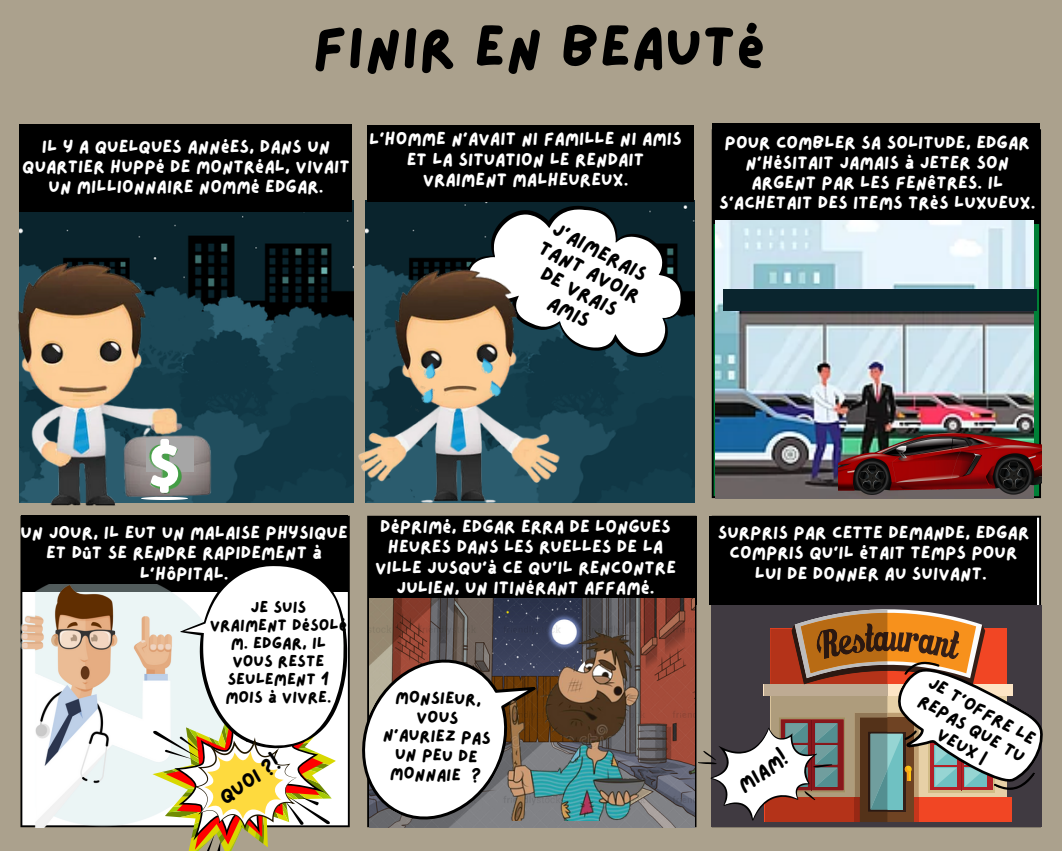
<style>
.page{position:relative;width:1062px;height:851px;background:#fff}
.page>*{position:absolute;margin:0;border:0;box-sizing:border-box;transform-origin:0 0}
.t1{font:58.5px "Lazydog";color:#000}
.t2{font:20.4px/22.5px "Lazydog";color:#000;text-align:center}
.t3{font:20.1px "Lazydog";color:#000}
.t4{font:18px/20.2px "Lazydog";color:#fff;text-align:center}
.t5{font:18px/20.2px "Lazydog";color:#000;text-align:center}
.t6{font:17.1px/19px "Lazydog";color:#000;text-align:center}
.t7{font:16.5px/18px "Lazydog";color:#000;text-align:center}
</style>
<div class="page">
<div style="left:0;top:0;width:1062px;height:850px;background:#aba18d"></div>
<img style="left:19px;top:201px;width:334px;height:301px">
<img style="left:366px;top:201px;width:329px;height:301px">
<hr style="left:712px;top:131px;width:2px;height:365px;background:#000">
<hr style="left:1039px;top:131px;width:2px;height:365px;background:#000">
<hr style="left:714px;top:496px;width:325px;height:2px;background:#000">
<hr style="left:20px;top:517px;width:2px;height:308px;background:#000">
<hr style="left:348px;top:517px;width:2px;height:308px;background:#000">
<hr style="left:367px;top:517px;width:2px;height:308px;background:#000">
<hr style="left:369px;top:825px;width:326px;height:2px;background:#000">
<hr style="left:1039px;top:517px;width:2px;height:308px;background:#000">
<hr style="left:714px;top:515px;width:325px;height:2px;background:#000">
<div style="left:19px;top:124px;width:333px;height:87px;background:#000"></div>
<div style="left:367px;top:125px;width:327px;height:76px;background:#000"></div>
<div style="left:713px;top:124px;width:327px;height:100px;background:#000"></div>
<div style="left:21px;top:515px;width:327px;height:77px;background:#000"></div>
<svg style="left:456px;top:200px;width:239px;height:180px;background:#7a888c"></svg>
<img style="left:21px;top:584px;width:119px;height:243px">
<div style="left:370px;top:515px;width:327px;height:89px;background:#000"></div>
<div style="left:709px;top:515px;width:327px;height:89px;background:#000"></div>
<img style="left:370px;top:598px;width:324px;height:229px">
<svg style="left:362px;top:625px;width:177px;height:203px"></svg>
<img style="left:408px;top:622px;width:287px;height:198px">
<svg style="left:140px;top:563px;width:210px;height:287px;background:#d5caba"></svg>
<svg style="left:695px;top:604px;width:348px;height:224px;background:#967969"></svg>
<img style="left:317px;top:245px;width:283px;height:283px">
<img style="left:475px;top:367px;width:42px;height:41px">
<img style="left:411px;top:351px;width:40px;height:43px">
<img style="left:18px;top:221px;width:261px;height:328px">
<img style="left:716px;top:221px;width:318px;height:277px">
<div style="left:723px;top:290px;width:313px;height:21px;background:#0a252e"></div>
<img style="left:838px;top:434px;width:204px;height:61px">
<img style="left:135px;top:428px;width:59px;height:74px">
<img style="left:467px;top:344px;width:42px;height:41px">
<img style="left:406px;top:375px;width:44px;height:46px">
<img style="left:52px;top:377px;width:59px;height:21px">
<svg style="left:141px;top:439px;width:47px;height:61px;background:#b1b7af"></svg>
<h1 class="t1" style="left:313px;top:18px;width:455px">FINIR EN BEAUTÉ</h1>
<p class="t4" style="left:22px;top:137px;width:329px">IL Y A QUELQUES ANNÉES, DANS UN<br>QUARTIER HUPPÉ DE MONTRÉAL, VIVAIT<br>UN MILLIONNAIRE NOMMÉ EDGAR.</p>
<p class="t4" style="left:369px;top:129px;width:314px">L'HOMME N'AVAIT NI FAMILLE NI AMIS<br>ET LA SITUATION LE RENDAIT<br>VRAIMENT MALHEUREUX.</p>
<p class="t2" style="left:555px;top:217px;width:113px;rotate:27deg">J'AIMERAIS<br>TANT AVOIR<br>DE VRAIS<br>AMIS</p>
<p class="t4" style="left:719px;top:133px;width:318px">POUR COMBLER SA SOLITUDE, EDGAR<br>N'HÉSITAIT JAMAIS À JETER SON<br>ARGENT PAR LES FENÊTRES. IL<br>S'ACHETAIT DES ITEMS TRÈS LUXUEUX.</p>
<p class="t4" style="left:21px;top:523px;width:329px">UN JOUR, IL EUT UN MALAISE PHYSIQUE<br>ET DÛT SE RENDRE RAPIDEMENT À<br>L'HÔPITAL.</p>
<p class="t7" style="left:210px;top:598px;width:139px">JE SUIS<br>VRAIMENT DÉSOLÉ<br>M. EDGAR, IL<br>VOUS RESTE<br>SEULEMENT 1<br>MOIS À VIVRE.</p>
<p class="t3" style="left:216px;top:791px;width:70px;rotate:-34deg">QUOI ?!</p>
<p class="t4" style="left:375px;top:517px;width:303px">DÉPRIMÉ, EDGAR ERRA DE LONGUES<br>HEURES DANS LES RUELLES DE LA<br>VILLE JUSQU'À CE QU'IL RENCONTRE<br>JULIEN, UN ITINÉRANT AFFAMÉ.</p>
<p class="t6" style="left:385px;top:687px;width:109px;rotate:2deg">MONSIEUR,<br>VOUS<br>N'AURIEZ PAS<br>UN PEU DE<br>MONNAIE ?</p>
<p class="t4" style="left:718px;top:523px;width:313px">SURPRIS PAR CETTE DEMANDE, EDGAR<br>COMPRIS QU'IL ÉTAIT TEMPS POUR<br>LUI DE DONNER AU SUIVANT.</p>
<p class="t3" style="left:734px;top:778px;width:57px;rotate:-34deg">MIAM!</p>
<p class="t5" style="left:935px;top:672px;width:122px;rotate:30deg">JE T'OFFRE LE<br>REPAS QUE TU<br>VEUX |</p>
</div>
